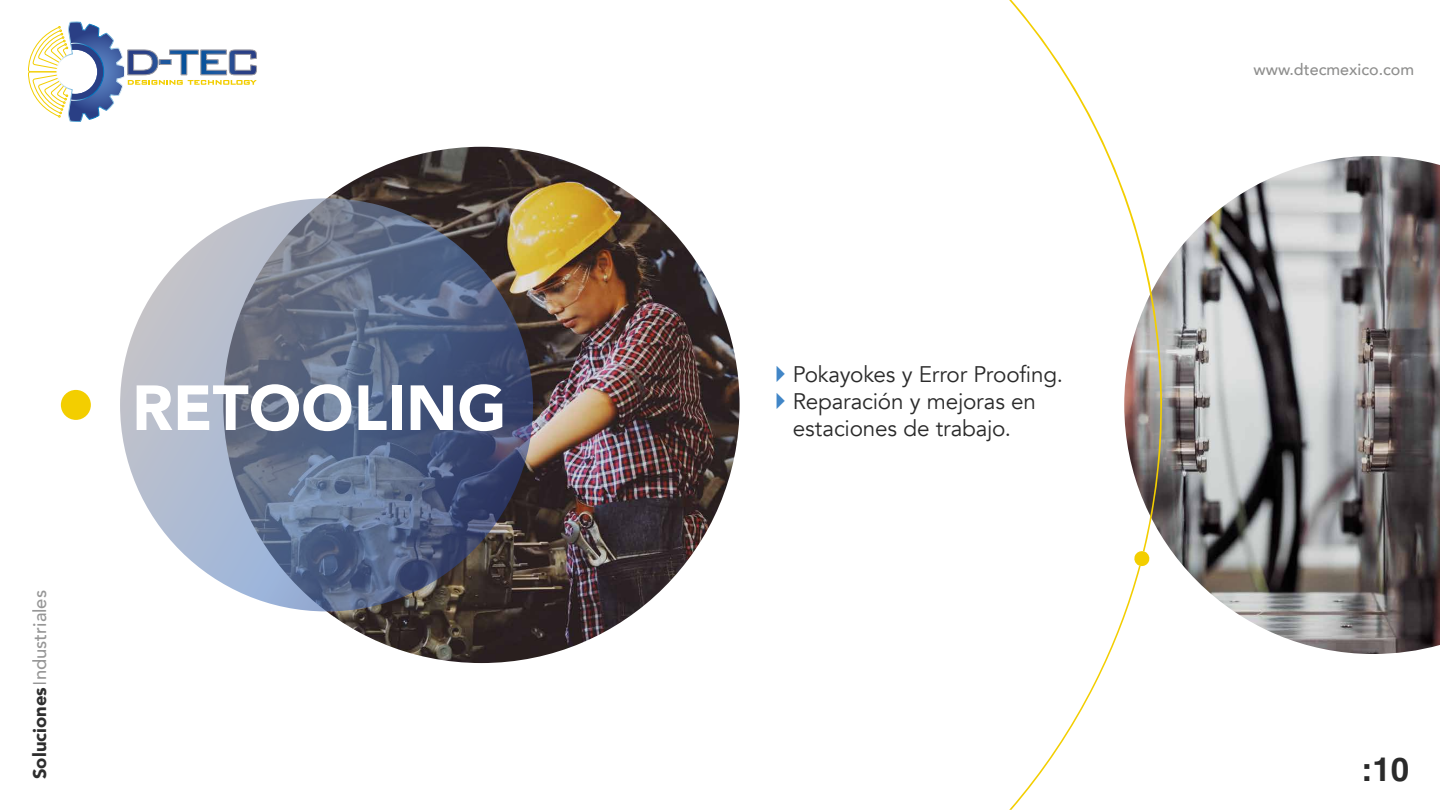
<style>
.page{position:relative;width:1440px;height:810px;background:#fff}
.page>*{position:absolute;margin:0;border:0;box-sizing:border-box;transform-origin:0 0}
.t1{font:900 63px "Avenir";color:#fff}
.t2{font:700 33px "Helvetica CE";color:#2a2a2a}
.t3{font:22.5px/27px "Avenir";letter-spacing:-.01em;color:#2a2a2a}
.t4{font:500 18.45px "Avenir";color:#2e2e2e}
.t5{font:500 16.12px "Avenir";color:#1d1d1b}
.s1{font-weight:900}
</style>
<div class="page">
<svg style="left:28px;top:21px;width:229px;height:101px"></svg>
<img style="left:223px;top:147px;width:517px;height:516px;border-radius:258px">
<img style="left:1172px;top:156px;width:268px;height:498px">
<svg style="left:120px;top:198px;width:413px;height:413px;background:#717d98"></svg>
<svg style="left:1009px;top:0;width:182px;height:552px"></svg>
<svg style="left:1009px;top:551px;width:141px;height:259px"></svg>
<div style="left:61px;top:390px;width:30px;height:30px;background:#f3ce00;border-radius:50%"></div>
<p class="t4" style="left:24px;top:779px;width:191px;rotate:-90deg"><span class="s1">Soluciones</span>Industriales</p>
<h1 class="t1" style="left:132px;top:354px;width:376px">RETOOLING</h1>
<p class="t3" style="left:793px;top:362px;width:272px">Pokayokes y Error Proofing.<br>Reparación y mejoras en estaciones de trabajo.</p>
<p class="t5" style="left:1254px;top:56px;width:162px">www.dtecmexico.com</p>
<h2 class="t2" style="left:1362px;top:750px;width:49px">:10</h2>
</div>
